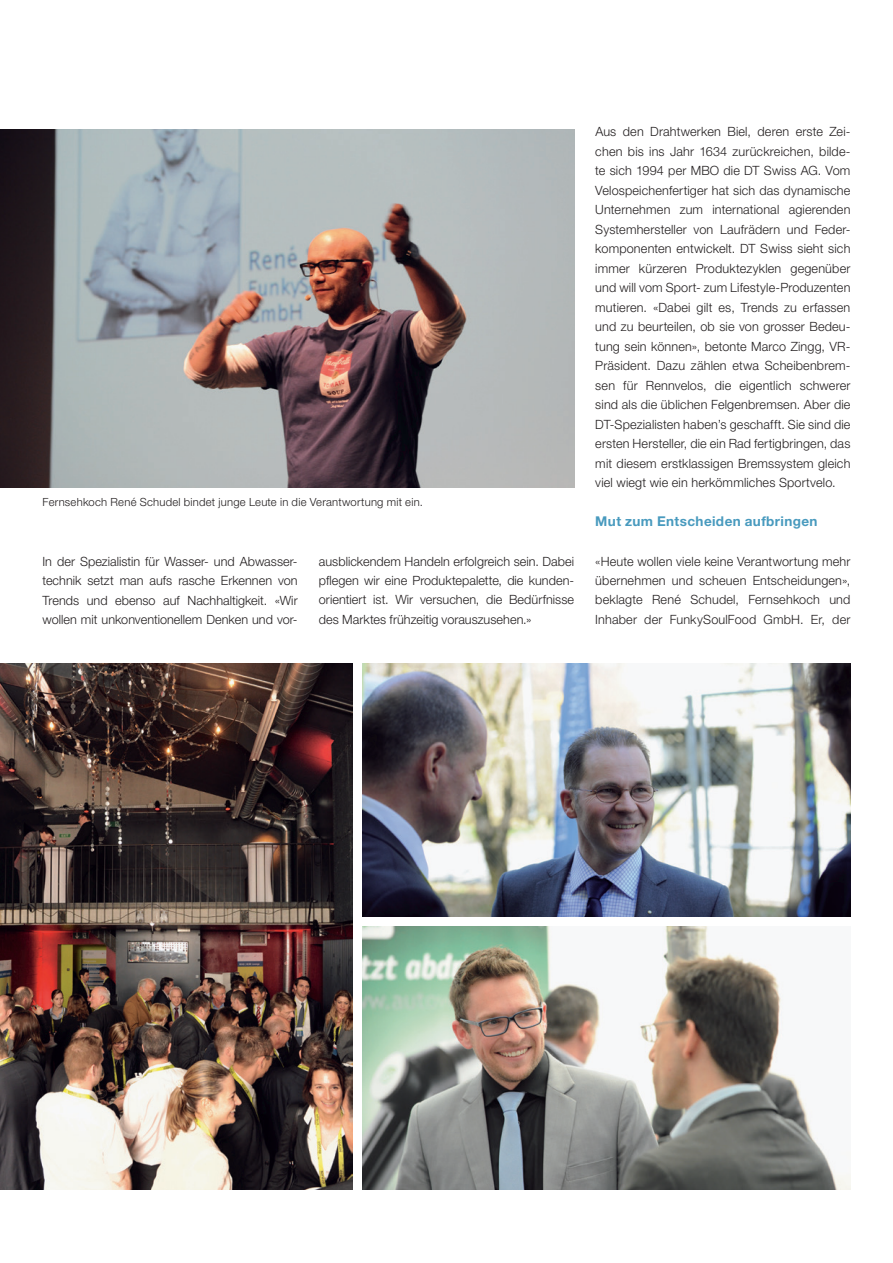
<style>
.page{position:relative;width:893px;height:1263px;background:#fff}
.page>*{position:absolute;margin:0;border:0;box-sizing:border-box;transform-origin:0 0}
.t1{font:700 13.5px "Helvetica Neue LT Std";letter-spacing:.03em;color:#489abe}
.t2{font:300 12.75px/19.5px "Helvetica Neue LT Std";letter-spacing:.01em;color:#231f20;text-align:justify}
.t3{font:300 11.25px "Helvetica Neue LT Std";letter-spacing:.02em;color:#231f20}
</style>
<div class="page">
<img style="left:0;top:130px;width:574px;height:357px">
<img style="left:0;top:663px;width:353px;height:526px">
<img style="left:363px;top:926px;width:487px;height:263px">
<img style="left:363px;top:663px;width:487px;height:253px">
<p class="t3" style="left:43px;top:495px;width:382px">Fernsehkoch René Schudel bindet junge Leute in die Verantwortung mit ein.</p>
<p class="t2" style="left:43px;top:551px;width:257px">In der Spezialistin für Wasser- und Abwasser&shy;technik setzt man aufs rasche Erkennen von Trends und ebenso auf Nachhaltigkeit. «Wir wollen mit unkonventionellem Denken und vor-</p>
<p class="t2" style="left:319px;top:551px;width:257px">ausblickendem Handeln erfolgreich sein. Dabei pflegen wir eine Produktepalette, die kunden&shy;orientiert ist. Wir versuchen, die Bedürfnisse des Marktes frühzeitig vorauszusehen.»</p>
<p class="t2" style="left:595px;top:122px;width:257px">Aus den Drahtwerken Biel, deren erste Zei&shy;chen bis ins Jahr 1634 zurückreichen, bilde&shy;te sich 1994 per MBO die DT Swiss AG. Vom Velospeichenfertiger hat sich das dynamische Unternehmen zum international agierenden Systemhersteller von Laufrädern und Feder&shy;komponenten entwickelt. DT Swiss sieht sich immer kürzeren Produktezyklen gegenüber und will vom Sport- zum Lifestyle-Produzenten mutieren. «Dabei gilt es, Trends zu erfassen und zu beurteilen, ob sie von grosser Bedeu&shy;tung sein können», betonte Marco Zingg, VR-Präsident. Dazu zählen etwa Scheibenbrem&shy;sen für Rennvelos, die eigentlich schwerer sind als die üblichen Felgenbremsen. Aber die DT-Spezialisten haben’s geschafft. Sie sind die ersten Hersteller, die ein Rad fertigbringen, das mit diesem erstklassigen Bremssystem gleich viel wiegt wie ein herkömmliches Sportvelo.</p>
<p class="t1" style="left:595px;top:513px;width:224px">Mut zum Entscheiden aufbringen</p>
<p class="t2" style="left:595px;top:551px;width:257px">«Heute wollen viele keine Verantwortung mehr übernehmen und scheuen Entscheidungen», beklagte René Schudel, Fernsehkoch und Inhaber der FunkySoulFood GmbH. Er, der</p>
</div>
